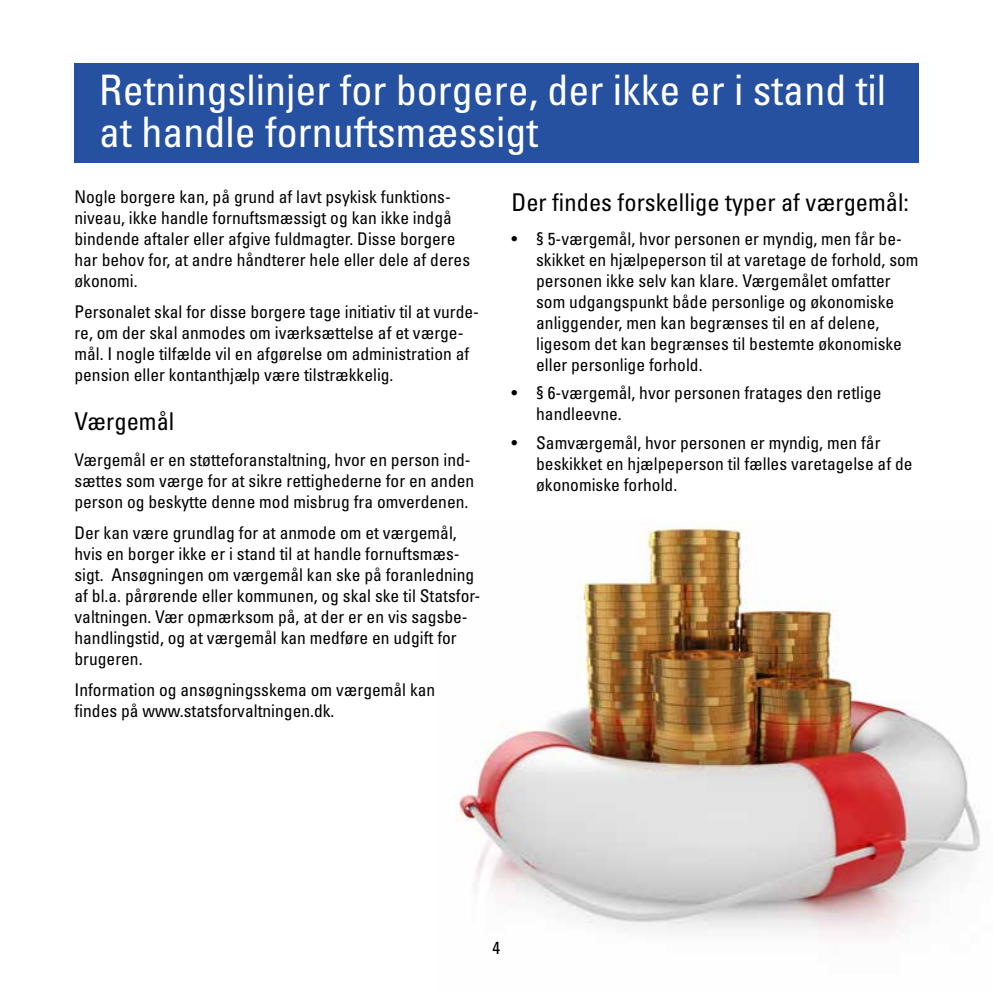
<style>
.page{position:relative;width:993px;height:993px;background:#fff}
.page>*{position:absolute;margin:0;border:0;box-sizing:border-box;transform-origin:0 0}
.t1{font:condensed 42px/42px "Univers LT Std";color:#fff}
.t2{font:condensed 24.5px "Univers LT Std";color:#000}
.t3{font:condensed 17.5px/21px "Univers LT Std";color:#000}
</style>
<div class="page">
<img style="left:455px;top:521px;width:525px;height:417px">
<div style="left:74px;top:63px;width:844px;height:99px;background:#2651a0"></div>
<h1 class="t1" style="left:99px;top:68px;width:788px">Retningslinjer for borgere, der ikke er i stand til at handle fornuftsmæssigt</h1>
<p class="t3" style="left:74px;top:186px;width:397px">Nogle borgere kan, på grund af lavt psykisk funktions&shy;niveau, ikke handle fornuftsmæssigt og kan ikke indgå bindende aftaler eller afgive fuldmagter. Disse borgere har behov for, at andre håndterer hele eller dele af deres økonomi.</p>
<p class="t3" style="left:74px;top:300px;width:406px">Personalet skal for disse borgere tage initiativ til at vurde&shy;re, om der skal anmodes om iværksættelse af et værge&shy;mål. I nogle tilfælde vil en afgørelse om administration af pension eller kontanthjælp være tilstrækkelig.</p>
<h2 class="t2" style="left:74px;top:405px;width:101px">Værgemål</h2>
<p class="t3" style="left:74px;top:449px;width:401px">Værgemål er en støtteforanstaltning, hvor en person ind&shy;sættes som værge for at sikre rettighederne for en anden person og beskytte denne mod misbrug fra omverdenen.</p>
<p class="t3" style="left:74px;top:522px;width:407px">Der kan være grundlag for at anmode om et værgemål, hvis en borger ikke er i stand til at handle fornuftsmæs&shy;sigt. Ansøgningen om værgemål kan ske på foranledning af bl.a. pårørende eller kommunen, og skal ske til Statsfor&shy;valtningen. Vær opmærksom på, at der er en vis sagsbe&shy;handlingstid, og at værgemål kan medføre en udgift for brugeren.</p>
<p class="t3" style="left:74px;top:678px;width:362px">Information og ansøgningsskema om værgemål kan findes på www.statsforvaltningen.dk.</p>
<h2 class="t2" style="left:511px;top:187px;width:399px">Der findes forskellige typer af værgemål:</h2>
<p class="t3" style="left:536px;top:227px;width:383px;text-indent:-25px">• § 5-værgemål, hvor personen er myndig, men får be&shy;skikket en hjælpeperson til at varetage de forhold, som personen ikke selv kan klare. Værgemålet omfatter som udgangspunkt både personlige og økonomiske anliggender, men kan begrænses til en af delene, ligesom det kan begrænses til bestemte økonomiske eller personlige forhold.</p>
<p class="t3" style="left:536px;top:382px;width:347px;text-indent:-25px">• § 6-værgemål, hvor personen fratages den retlige handleevne.</p>
<p class="t3" style="left:536px;top:431px;width:378px;text-indent:-25px">• Samværgemål, hvor personen er myndig, men får beskikket en hjælpeperson til fælles varetagelse af de økonomiske forhold.</p>
<p class="t3" style="left:492px;top:936px;width:9px">4</p>
</div>
